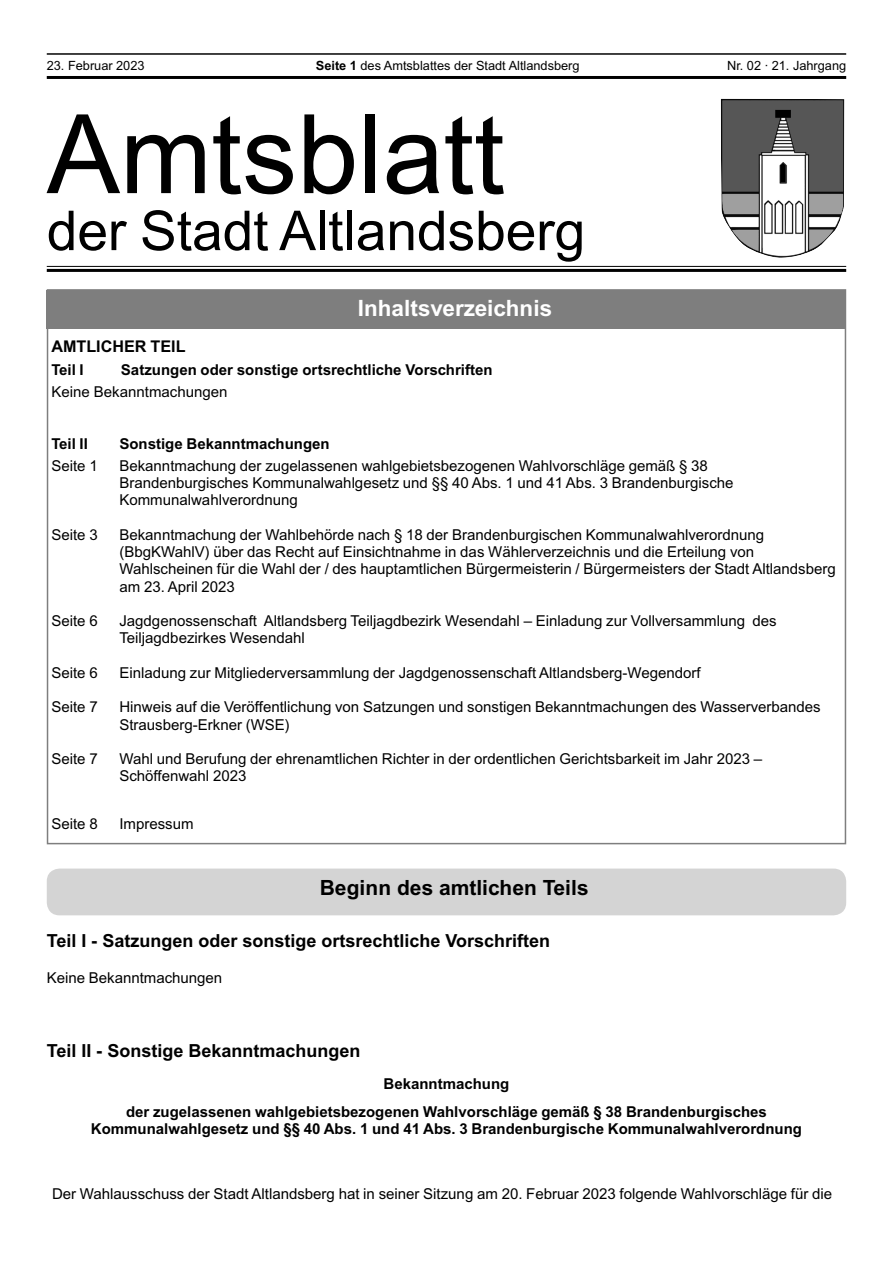
<style>
.page{position:relative;width:893px;height:1263px;background:#fff}
.page>*{position:absolute;margin:0;border:0;box-sizing:border-box;transform-origin:0 0}
.t1{font:109.8px "Arial";color:#000}
.t2{font:55.05px "Arial";color:#000}
.t3{font:700 22.5px "Arial";color:#fff}
.t4{font:700 21px "Arial";color:#000}
.t5{font:700 18px "Arial";color:#000}
.t6{font:700 16.2px "Arial";color:#000}
.t7{font:15px/17.2px "Arial";color:#000}
.t8{font:700 15px/28px "Arial";color:#000;text-align:center}
.t9{font:700 15px "Arial";color:#000}
.t10{font:12.75px "Arial";color:#000}
.s1{font-weight:700}
</style>
<div class="page">
<div style="left:47px;top:290px;width:799px;height:38px;background:#7e7e7e"></div>
<img style="left:721px;top:99px;width:123px;height:159px">
<div style="left:47px;top:266px;width:799px;height:6px;background:#f4f4f4"></div>
<hr style="left:47px;top:266px;width:799px;height:1px;background:#000">
<hr style="left:47px;top:269px;width:799px;height:3px;background:#000">
<hr style="left:47px;top:53px;width:799px;height:2px;background:#000">
<hr style="left:47px;top:76px;width:799px;height:3px;background:#000">
<div style="left:47px;top:868px;width:799px;height:47px;background:#d4d4d4;border-radius:13px"></div>
<p class="t10" style="left:47px;top:58px;width:99px">23. Februar 2023</p>
<p class="t10" style="left:316px;top:58px;width:265px"><span class="s1">Seite</span> des Amtsblattes der Stadt Altlandsberg</p>
<p class="t10" style="left:727px;top:58px;width:121px">Nr. 02 · 21. Jahrgang</p>
<h1 class="t1" style="left:47px;top:92px;width:459px">Amtsblatt</h1>
<h2 class="t2" style="left:47px;top:199px;width:540px">der Stadt Altlandsberg</h2>
<h3 class="t3" style="left:364px;top:294px;width:189px">nhaltsverzeichnis</h3>
<p class="t6" style="left:51px;top:336px;width:136px">Amtlicher eil</p>
<p class="t9" style="left:59px;top:361px;width:18px">eil</p>
<p class="t9" style="left:121px;top:361px;width:373px">Satzungen oder sonstige ortsrechtliche Vorschriften</p>
<p class="t7" style="left:51px;top:383px;width:177px">Keine Bekanntmachungen</p>
<p class="t9" style="left:59px;top:435px;width:18px">eil</p>
<p class="t9" style="left:119px;top:435px;width:212px">Sonstige Bekanntmachungen</p>
<p class="t7" style="left:51px;top:457px;width:48px">Seite 1</p>
<p class="t7" style="left:119px;top:457px;width:616px">Bekanntmachung der zugelassenen wahlgebietsbezogenen Wahlvorschläge gemäß § 38<br>Brandenburgisches Kommunalwahlgesetz und §§ 40 Abs. 1 und 41 Abs. 3 Brandenburgische<br>Kommunalwahlverordnung</p>
<p class="t7" style="left:51px;top:526px;width:48px">Seite 3</p>
<p class="t7" style="left:119px;top:526px;width:718px">Bekanntmachung der Wahlbehörde nach § 18 der Brandenburgischen Kommunalwahlverordnung (BbgKWahlV) über das Recht auf Einsichtnahme in das Wählerverzeichnis und die Erteilung von Wahlscheinen für die Wahl der / des hauptamtlichen Bürgermeisterin / Bürgermeisters der Stadt Altlandsberg am 23. April 2023</p>
<p class="t7" style="left:51px;top:612px;width:48px">Seite 6</p>
<p class="t7" style="left:119px;top:612px;width:659px">Jagdgenossenschaft Altlandsberg Teiljagdbezirk Wesendahl – Einladung zur Vollversammlung des<br>Teiljagdbezirkes Wesendahl</p>
<p class="t7" style="left:51px;top:664px;width:48px">Seite 6</p>
<p class="t7" style="left:119px;top:664px;width:583px">Einladung zur Mitgliederversammlung der Jagdgenossenschaft Altlandsberg-Wegendorf</p>
<p class="t7" style="left:51px;top:698px;width:48px">Seite 7</p>
<p class="t7" style="left:119px;top:698px;width:703px">Hinweis auf die Veröffentlichung von Satzungen und sonstigen Bekanntmachungen des Wasserverbandes<br>Strausberg-Erkner (WSE)</p>
<p class="t7" style="left:51px;top:750px;width:48px">Seite 7</p>
<p class="t7" style="left:119px;top:750px;width:644px">Wahl und Berufung der ehrenamtlichen Richter in der ordentlichen Gerichtsbarkeit im Jahr 2023 –<br>Schöffenwahl 2023</p>
<p class="t7" style="left:51px;top:815px;width:48px">Seite 8</p>
<p class="t7" style="left:119px;top:815px;width:76px">Impressum</p>
<h3 class="t4" style="left:320px;top:875px;width:270px">Beginn des amtlichen eils</h3>
<p class="t5" style="left:47px;top:930px;width:505px">Teil I - Satzungen oder sonstige ortsrechtliche Vorschriften</p>
<p class="t7" style="left:47px;top:969px;width:177px">Keine Bekanntmachungen</p>
<p class="t5" style="left:47px;top:1040px;width:315px">Teil II - Sonstige Bekanntmachungen</p>
<p class="t8" style="left:126px;top:1069px;width:642px">Bekanntmachung<br>der zugelassenen wahlgebietsbezogenen Wahlvorschläge gemäß § 38 Brandenburgisches</p>
<p class="t8" style="left:91px;top:1115px;width:713px">Kommunalwahlgesetz und §§ 40 Abs. 1 und 41 Abs. 3 Brandenburgische Kommunalwahlverordnung</p>
<p class="t7" style="left:52px;top:1185px;width:782px">Der Wahlausschuss der Stadt Altlandsberg hat in seiner Sitzung am 20. Februar 2023 folgende Wahlvorschläge für die</p>
</div>
